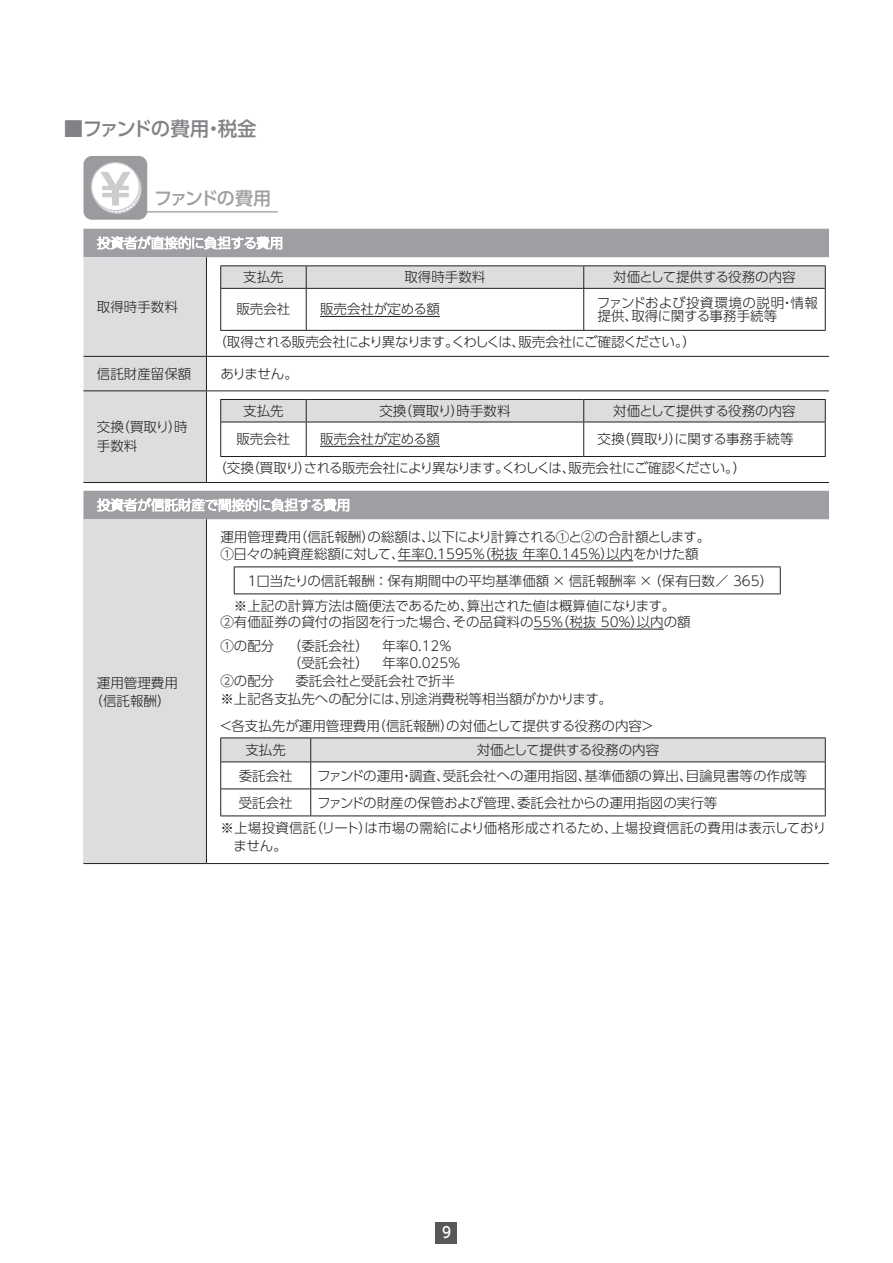
<style>
.page{position:relative;width:893px;height:1263px;background:#fff}
.page>*{position:absolute;margin:0;border:0;box-sizing:border-box;transform-origin:0 0}
.t1{font:500 19.5px "UD Shin Go Pro";letter-spacing:-.06em;color:#808285}
.t2{font:500 18px "UD Shin Go Pro";letter-spacing:-.095em;color:#9d9fa2}
.t3{font:500 15px "UD Shin Go Pro";color:#fff;scale:.9 1}
.t4{font:300 13.5px/18px "UD Shin Go Pro";color:#231f20}
.t5{font:300 13.5px/28.2px "UD Shin Go Pro";letter-spacing:-.035em;color:#231f20}
.t6{font:300 13.5px "UD Shin Go Pro";letter-spacing:-.045em;color:#231f20}
</style>
<div class="page">
<div style="left:436px;top:1222px;width:21px;height:21px;background:#57585a"></div>
<div style="left:83px;top:156px;width:64px;height:64px;background:#999b9e;border-radius:9px"></div>
<div style="left:91px;top:163px;width:48px;height:48px;background:#fff;border-radius:50%"></div>
<div style="left:91px;top:162px;width:49px;height:49px;border:1px solid #cbccce;border-radius:50%"></div>
<svg style="left:100px;top:172px;width:42px;height:42px"></svg>
<hr style="left:128px;top:211px;width:150px;height:1px;background:#999b9e">
<svg style="left:83px;top:229px;width:746px;height:290px"></svg>
<div style="left:83px;top:257px;width:123px;height:225px;background:#dcdddf"></div>
<div style="left:83px;top:519px;width:123px;height:344px;background:#dcdddf"></div>
<hr style="left:83px;top:390px;width:123px;height:1px;background:#231f20">
<hr style="left:206px;top:390px;width:623px;height:1px;background:#231f20">
<hr style="left:206px;top:391px;width:1px;height:91px;background:#231f20">
<hr style="left:83px;top:482px;width:123px;height:1px;background:#231f20">
<hr style="left:206px;top:482px;width:623px;height:1px;background:#231f20">
<hr style="left:83px;top:863px;width:123px;height:1px;background:#231f20">
<hr style="left:206px;top:863px;width:623px;height:1px;background:#231f20">
<hr style="left:206px;top:519px;width:1px;height:344px;background:#231f20">
<hr style="left:206px;top:257px;width:1px;height:99px;background:#231f20">
<hr style="left:83px;top:356px;width:123px;height:1px;background:#231f20">
<hr style="left:206px;top:356px;width:623px;height:1px;background:#231f20">
<hr style="left:206px;top:357px;width:1px;height:33px;background:#231f20">
<svg style="left:97px;top:235px;width:185px;height:15px"></svg>
<hr style="left:220px;top:265px;width:86px;height:1px;background:#231f20">
<hr style="left:306px;top:265px;width:278px;height:1px;background:#231f20">
<hr style="left:584px;top:265px;width:242px;height:1px;background:#231f20">
<svg style="left:220px;top:266px;width:606px;height:22px;background:#d6d7d9"></svg>
<hr style="left:220px;top:288px;width:86px;height:1px;background:#231f20">
<hr style="left:220px;top:289px;width:1px;height:41px;background:#231f20">
<hr style="left:306px;top:288px;width:278px;height:1px;background:#231f20">
<hr style="left:306px;top:289px;width:1px;height:41px;background:#231f20">
<hr style="left:584px;top:288px;width:242px;height:1px;background:#231f20">
<hr style="left:583px;top:289px;width:1px;height:41px;background:#231f20">
<hr style="left:825px;top:289px;width:1px;height:41px;background:#231f20">
<hr style="left:220px;top:330px;width:86px;height:1px;background:#231f20">
<hr style="left:306px;top:330px;width:278px;height:1px;background:#231f20">
<hr style="left:584px;top:330px;width:242px;height:1px;background:#231f20">
<hr style="left:320px;top:316px;width:120px;height:1px;background:#231f20">
<svg style="left:220px;top:399px;width:606px;height:23px;background:#cecfd1"></svg>
<hr style="left:220px;top:422px;width:86px;height:1px;background:#231f20">
<hr style="left:220px;top:422px;width:1px;height:34px;background:#231f20">
<hr style="left:306px;top:422px;width:278px;height:1px;background:#231f20">
<hr style="left:306px;top:422px;width:1px;height:34px;background:#231f20">
<hr style="left:584px;top:422px;width:242px;height:1px;background:#231f20">
<hr style="left:583px;top:422px;width:1px;height:34px;background:#231f20">
<hr style="left:825px;top:422px;width:1px;height:34px;background:#231f20">
<hr style="left:220px;top:456px;width:86px;height:1px;background:#231f20">
<hr style="left:306px;top:456px;width:278px;height:1px;background:#231f20">
<hr style="left:584px;top:456px;width:242px;height:1px;background:#231f20">
<hr style="left:320px;top:446px;width:120px;height:1px;background:#231f20">
<svg style="left:97px;top:497px;width:252px;height:15px"></svg>
<hr style="left:398px;top:560px;width:235px;height:1px;background:#231f20">
<hr style="left:234px;top:566px;width:547px;height:1px;background:#231f20">
<svg style="left:234px;top:567px;width:1px;height:26px"></svg>
<svg style="left:780px;top:567px;width:1px;height:26px"></svg>
<hr style="left:234px;top:593px;width:547px;height:1px;background:#231f20">
<hr style="left:534px;top:629px;width:130px;height:1px;background:#231f20">
<hr style="left:220px;top:737px;width:91px;height:1px;background:#231f20">
<hr style="left:311px;top:737px;width:515px;height:1px;background:#231f20">
<svg style="left:220px;top:738px;width:606px;height:77px"></svg>
<hr style="left:220px;top:815px;width:91px;height:1px;background:#231f20">
<hr style="left:311px;top:815px;width:515px;height:1px;background:#231f20">
<h1 class="t1" style="left:64px;top:112px;width:194px">■ファンドの費用・税金</h1>
<h2 class="t2" style="left:154px;top:184px;width:118px">ファンドの費用</h2>
<p class="t4" style="left:97px;top:297px;width:82px">取得時手数料</p>
<p class="t4" style="left:243px;top:268px;width:42px">支払先</p>
<p class="t4" style="left:404px;top:268px;width:82px">取得時手数料</p>
<p class="t4" style="left:613px;top:268px;width:184px">対価として提供する役務の内容</p>
<p class="t4" style="left:236px;top:300px;width:55px">販売会社</p>
<p class="t4" style="left:320px;top:300px;width:121px">販売会社が定める額</p>
<p class="t4" style="left:597px;top:295px;width:223px;line-height:13.5px">ファンドおよび投資環境の説明・情報提供、取得に関する事務手続等</p>
<p class="t6" style="left:213px;top:330px;width:484px">（取得される販売会社により異なります。くわしくは、販売会社にご確認ください。）</p>
<p class="t4" style="left:97px;top:364px;width:96px">信託財産留保額</p>
<p class="t4" style="left:220px;top:364px;width:79px">ありません。</p>
<p class="t4" style="left:97px;top:417px;width:92px;line-height:18.8px">交換（買取り）時手数料</p>
<p class="t4" style="left:90px;top:673px;width:90px;text-align:center">運用管理費用（信託報酬）</p>
<p class="t4" style="left:243px;top:401px;width:42px">支払先</p>
<p class="t4" style="left:379px;top:401px;width:133px">交換（買取り）時手数料</p>
<p class="t4" style="left:613px;top:401px;width:184px">対価として提供する役務の内容</p>
<p class="t4" style="left:236px;top:430px;width:55px">販売会社</p>
<p class="t4" style="left:320px;top:430px;width:121px">販売会社が定める額</p>
<p class="t5" style="left:213px;top:425px;width:582px;text-indent:384px">交換（買取り）に関する事務手続等（交換（買取り）される販売会社により異なります。くわしくは、販売会社にご確認ください。）</p>
<p class="t4" style="left:220px;top:527px;width:491px;line-height:17.2px">運用管理費用（信託報酬）の総額は、以下により計算される①と②の合計額とします。<br>①日々の純資産総額に対して、年率0.1595％（税抜 年率0.145％）以内をかけた額</p>
<p class="t4" style="left:234px;top:567px;width:541px;line-height:25px;text-indent:12px">１口当たりの信託報酬 ：保有期間中の平均基準価額 × 信託報酬率 × （保有日数／ 365）※上記の計算方法は簡便法であるため、算出された値は概算値になります。</p>
<p class="t4" style="left:220px;top:609px;width:472px;line-height:24px">②有価証券の貸付の指図を行った場合、その品貸料の55％（税抜 50％）以内の額<br>①の配分 （委託会社） 年率0.12％</p>
<p class="t4" style="left:288px;top:654px;width:175px">（受託会社） 年率0.025％</p>
<p class="t4" style="left:220px;top:671px;width:55px">②の配分</p>
<p class="t4" style="left:220px;top:671px;width:393px;text-indent:75px">委託会社と受託会社で折半<br>※上記各支払先への配分には、別途消費税等相当額がかかります。</p>
<p class="t4" style="left:245px;top:713px;width:410px;line-height:24.3px;text-indent:-26px">＜各支払先が運用管理費用（信託報酬）の対価として提供する役務の内容＞支払先</p>
<p class="t4" style="left:477px;top:740px;width:184px">対価として提供する役務の内容</p>
<p class="t4" style="left:239px;top:766px;width:55px">委託会社</p>
<p class="t4" style="left:317px;top:766px;width:491px">ファンドの運用・調査、受託会社への運用指図、基準価額の算出、目論見書等の作成等</p>
<p class="t4" style="left:239px;top:793px;width:55px">受託会社</p>
<p class="t4" style="left:220px;top:789px;width:607px;line-height:26px;text-indent:97px">ファンドの財産の保管および管理、委託会社からの運用指図の実行等<br>※上場投資信託（リート）は市場の需給により価格形成されるため、上場投資信託の費用は表示しており</p>
<p class="t4" style="left:233px;top:837px;width:55px">ません。</p>
<p class="t3" style="left:442px;top:1220px;width:11px">9</p>
</div>
